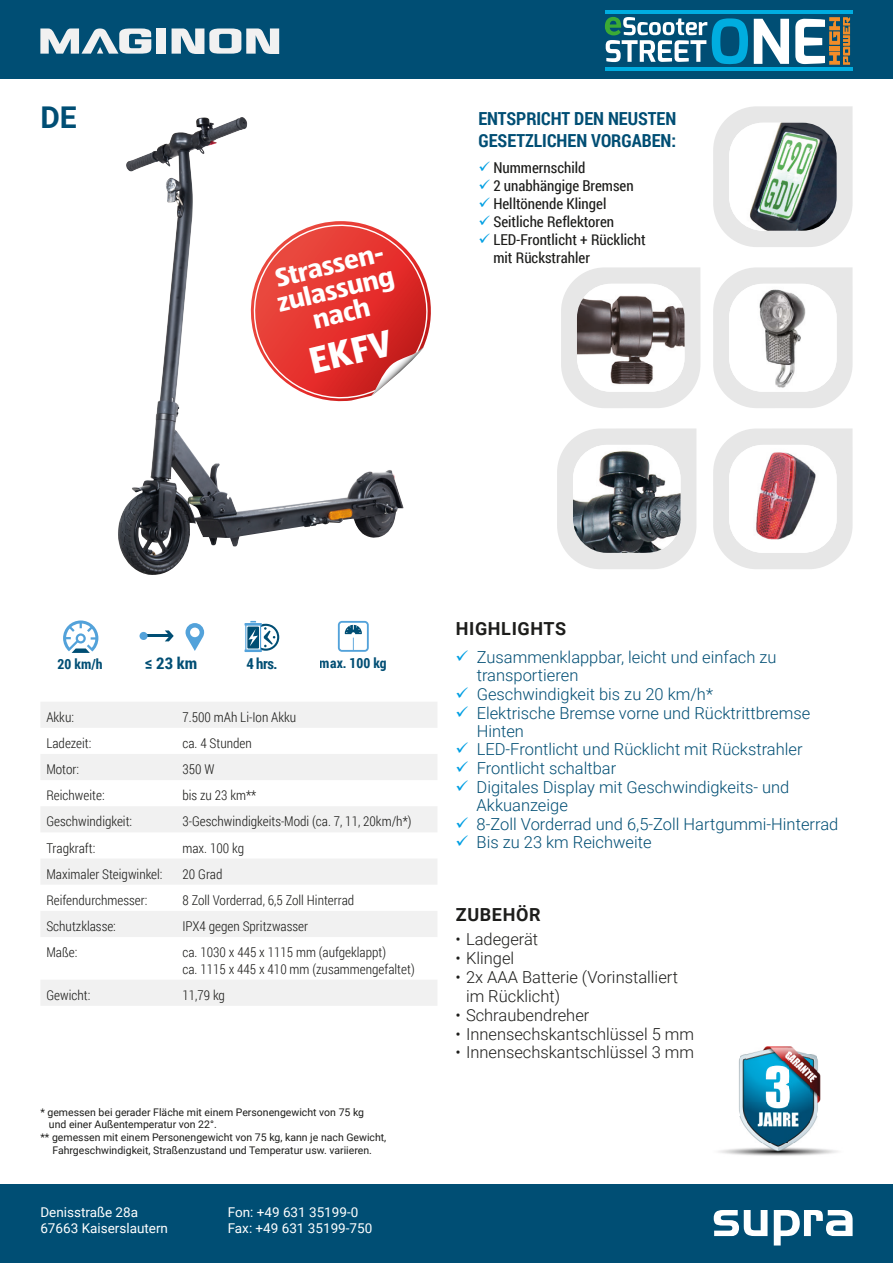
<style>
.page{position:relative;width:893px;height:1263px;background:#fff}
.page>*{position:absolute;margin:0;border:0;box-sizing:border-box;transform-origin:0 0}
.t1{font:700 38.7px "ALDISUEDOT";color:#fff}
.t2{font:700 30px "Roboto";color:#004e74}
.t3{font:700 26.55px/24.9px "ALDISUEDOT";color:#fff;text-align:center}
.t4{font:700 18px/21.6px "Roboto Condensed";color:#004e74}
.t5{font:700 18px "Roboto";letter-spacing:.035em;color:#1d1d1b}
.t6{font:300 16.5px/18.6px "Roboto";color:#004e74}
.t7{font:300 16.5px/19.5px "Roboto";color:#1d1d1b}
.t8{font:700 16.05px "Roboto Condensed";color:#004e74;scale:1.05 1}
.t9{font:15px/18px "Roboto Condensed";color:#1d1d1b}
.t10{font:700 15px "Roboto Condensed";color:#004e74}
.t11{font:700 13.95px "Roboto Condensed";color:#004e74}
.t12{font:300 13.5px/16.5px "Roboto Condensed";color:#1d1d1b}
.t13{font:13.5px/16.2px "Roboto";color:#fff}
.t14{font:10.5px "Roboto";color:#1d1d1b}
.s1{color:#009fe3}
</style>
<div class="page">
<svg style="left:713px;top:106px;width:140px;height:141px"></svg>
<img style="left:729px;top:123px;width:108px;height:108px">
<svg style="left:713px;top:428px;width:140px;height:141px"></svg>
<img style="left:729px;top:445px;width:108px;height:108px">
<svg style="left:557px;top:428px;width:139px;height:141px"></svg>
<img style="left:573px;top:445px;width:108px;height:108px">
<svg style="left:561px;top:267px;width:139px;height:141px"></svg>
<img style="left:577px;top:284px;width:107px;height:108px">
<img style="left:118px;top:117px;width:193px;height:458px">
<svg style="left:713px;top:267px;width:140px;height:141px"></svg>
<img style="left:729px;top:284px;width:108px;height:108px">
<div style="left:0;top:1184px;width:893px;height:79px;background:#004e74"></div>
<div style="left:0;top:0;width:893px;height:79px;background:#004e74"></div>
<svg style="left:714px;top:1210px;width:139px;height:35px"></svg>
<div style="left:156px;top:28px;width:10px;height:26px;background:#f1f1f1"></div>
<svg style="left:172px;top:28px;width:107px;height:26px"></svg>
<svg style="left:40px;top:28px;width:111px;height:26px"></svg>
<img style="left:718px;top:1143px;width:120px;height:13px">
<img style="left:746px;top:1046px;width:64px;height:97px">
<img style="left:739px;top:1054px;width:7px;height:74px">
<img style="left:810px;top:1054px;width:7px;height:75px">
<img style="left:817px;top:1058px;width:4px;height:55px">
<svg style="left:245px;top:621px;width:34px;height:31px"></svg>
<svg style="left:63px;top:620px;width:35px;height:33px"></svg>
<svg style="left:338px;top:621px;width:31px;height:31px"></svg>
<hr style="left:143px;top:635px;width:27px;height:2px;background:#004e74">
<div style="left:140px;top:632px;width:8px;height:8px;background:#53a2da;border-radius:50%"></div>
<svg style="left:165px;top:630px;width:9px;height:11px"></svg>
<svg style="left:186px;top:623px;width:18px;height:28px"></svg>
<svg style="left:41px;top:702px;width:396px;height:304px;fill:#f3f3f3"></svg>
<svg style="left:242px;top:216px;width:189px;height:191px"></svg>
<svg style="left:605px;top:17px;width:143px;height:47px"></svg>
<svg style="left:754px;top:19px;width:35px;height:45px"></svg>
<hr style="left:606px;top:68px;width:247px;height:3px;background:#00ade0">
<hr style="left:605px;top:11px;width:247px;height:3px;background:#00ade0">
<svg style="left:795px;top:17px;width:55px;height:48px"></svg>
<h2 class="t2" style="left:40px;top:96px;width:38px">DE</h2>
<h3 class="t3" style="left:269px;top:266px;width:121px;rotate:-13deg">Strassen&shy;zulassung nach</h3>
<h1 class="t1" style="left:304px;top:335px;width:85px;rotate:-13deg">EKFV</h1>
<h3 class="t4" style="left:478px;top:107px;width:199px">ENTSPRICHT DEN NEUSTEN<br>GESETZLICHEN VORGABEN:</h3>
<p class="t9" style="left:478px;top:158px;width:109px"><span class="s1">✓</span> Nummernschild</p>
<p class="t9" style="left:478px;top:176px;width:157px"><span class="s1">✓</span> 2 unabhängige Bremsen</p>
<p class="t9" style="left:478px;top:194px;width:130px"><span class="s1">✓</span> Helltönende Klingel</p>
<p class="t9" style="left:478px;top:212px;width:137px"><span class="s1">✓</span> Seitliche Reflektoren</p>
<p class="t9" style="left:493px;top:230px;width:154px;text-indent:-15px"><span class="s1">✓</span> LED-Frontlicht + Rücklicht mit Rückstrahler</p>
<p class="t11" style="left:58px;top:654px;width:46px">20 km/h</p>
<p class="t8" style="left:145px;top:652px;width:52px">≤ 23 km</p>
<p class="t10" style="left:246px;top:653px;width:33px">4 hrs.</p>
<p class="t11" style="left:320px;top:653px;width:68px">max. 100 kg</p>
<p class="t12" style="left:46px;top:708px;width:29px">Akku:</p>
<p class="t12" style="left:182px;top:708px;width:115px">7.500 mAh Li-Ion Akku</p>
<p class="t12" style="left:46px;top:734px;width:47px">Ladezeit:</p>
<p class="t12" style="left:182px;top:734px;width:71px">ca. 4 Stunden</p>
<p class="t12" style="left:46px;top:761px;width:34px">Motor:</p>
<p class="t12" style="left:182px;top:761px;width:34px">350 W</p>
<p class="t12" style="left:46px;top:787px;width:60px">Reichweite:</p>
<p class="t12" style="left:182px;top:787px;width:75px">bis zu 23 km**</p>
<p class="t12" style="left:46px;top:813px;width:87px">Geschwindigkeit:</p>
<p class="t12" style="left:182px;top:813px;width:231px">3-Geschwindigkeits-Modi (ca. 7, 11, 20km/h*)</p>
<p class="t12" style="left:46px;top:839px;width:50px">Tragkraft:</p>
<p class="t12" style="left:182px;top:839px;width:63px">max. 100 kg</p>
<p class="t12" style="left:46px;top:865px;width:118px">Maximaler Steigwinkel:</p>
<p class="t12" style="left:182px;top:865px;width:42px">20 Grad</p>
<p class="t12" style="left:46px;top:891px;width:102px">Reifendurchmesser:</p>
<p class="t12" style="left:182px;top:891px;width:173px">8 Zoll Vorderrad, 6,5 Zoll Hinterrad</p>
<p class="t12" style="left:46px;top:917px;width:71px">Schutzklasse:</p>
<p class="t12" style="left:182px;top:917px;width:127px">IPX4 gegen Spritzwasser</p>
<p class="t12" style="left:46px;top:944px;width:32px">Maße:</p>
<p class="t12" style="left:182px;top:944px;width:234px">ca. 1030 x 445 x 1115 mm (aufgeklappt)<br>ca. 1115 x 445 x 410 mm (zusammengefaltet)</p>
<p class="t12" style="left:46px;top:986px;width:45px">Gewicht:</p>
<p class="t12" style="left:182px;top:986px;width:44px">11,79 kg</p>
<p class="t14" style="left:40px;top:1105px;width:325px">* gemessen bei gerader Fläche mit einem Personengewicht von 75 kg</p>
<p class="t14" style="left:49px;top:1117px;width:169px">und einer Außentemperatur von 22°.</p>
<p class="t14" style="left:40px;top:1130px;width:347px">** gemessen mit einem Personengewicht von 75 kg, kann je nach Gewicht,</p>
<p class="t14" style="left:52px;top:1142px;width:321px">Fahrgeschwindigkeit, Straßenzustand und Temperatur usw. variieren.</p>
<p class="t13" style="left:40px;top:1204px;width:129px">Denisstraße 28a<br>67663 Kaiserslautern</p>
<p class="t13" style="left:228px;top:1204px;width:146px">Fon: +49 631 35199-0<br>Fax: +49 631 35199-750</p>
<h3 class="t5" style="left:456px;top:616px;width:112px">HIGHLIGHTS</h3>
<p class="t6" style="left:477px;top:647px;width:363px">Zusammenklappbar, leicht und einfach zu transportieren<br>Geschwindigkeit bis zu 20 km/h*<br>Elektrische Bremse vorne und Rücktrittbremse<br>Hinten<br>LED-Frontlicht und Rücklicht mit Rückstrahler<br>Frontlicht schaltbar<br>Digitales Display mit Geschwindigkeits- und<br>Akkuanzeige<br>8-Zoll Vorderrad und 6,5-Zoll Hartgummi-Hinterrad<br>Bis zu 23 km Reichweite</p>
<h3 class="t5" style="left:456px;top:902px;width:86px">ZUBEHÖR</h3>
<p class="t7" style="left:455px;top:929px;width:84px">• Ladegerät</p>
<p class="t7" style="left:455px;top:947px;width:60px">• Klingel</p>
<p class="t7" style="left:466px;top:966px;width:214px;text-indent:-11px">• 2x AAA Batterie (Vorinstalliert im Rücklicht)</p>
<p class="t7" style="left:455px;top:1004px;width:136px">• Schraubendreher</p>
<p class="t7" style="left:455px;top:1023px;width:240px">• Innensechskantschlüssel 5 mm</p>
<p class="t7" style="left:455px;top:1042px;width:240px">• Innensechskantschlüssel 3 mm</p>
</div>
